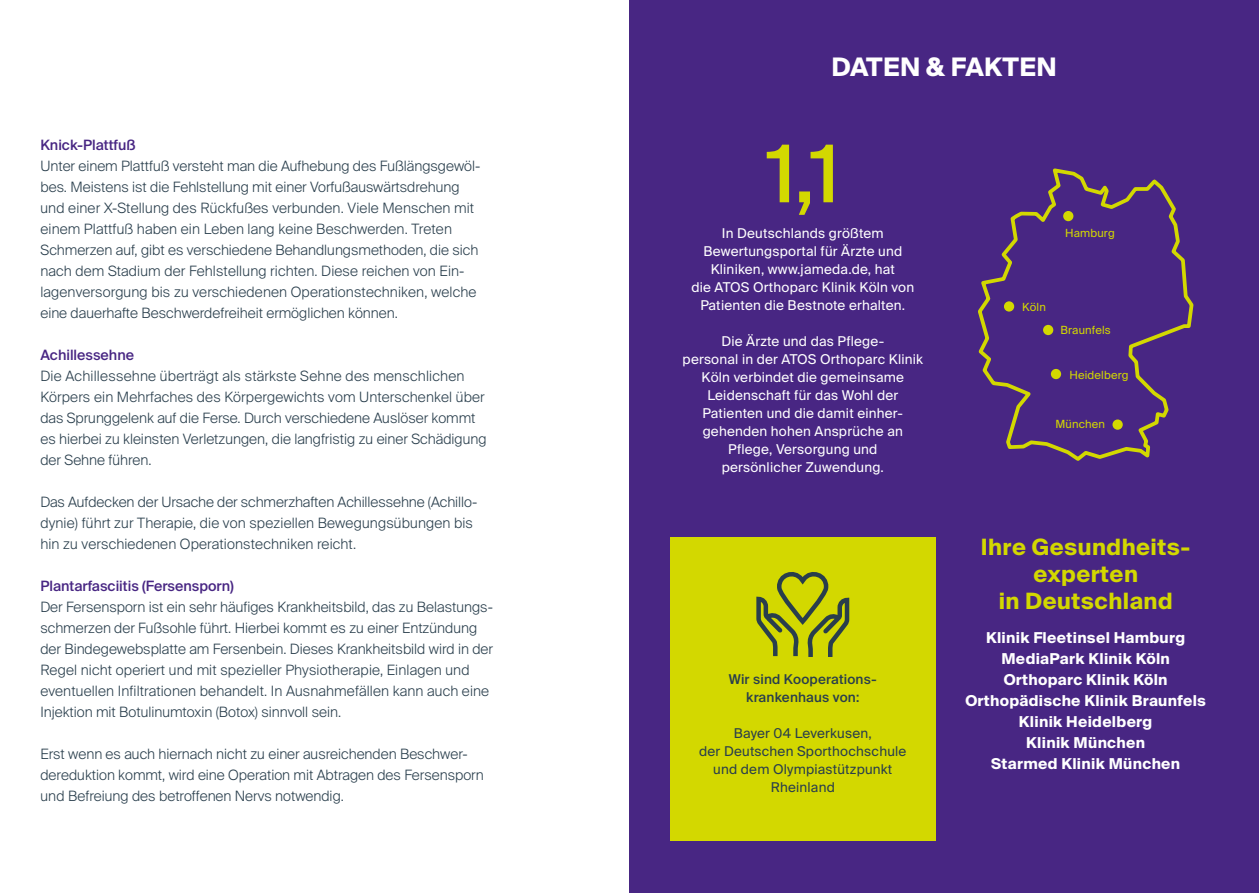
<style>
.page{position:relative;width:1259px;height:893px;background:#fff}
.page>*{position:absolute;margin:0;border:0;box-sizing:border-box;transform-origin:0 0}
.t1{font:500 79.5px "Suisse Intl";color:#d3d800}
.t2{font:700 25.5px "Suisse Intl";letter-spacing:.01em;color:#fff}
.t3{font:700 22.5px/27px "Suisse Intl";letter-spacing:.02em;color:#d3d800;text-align:center}
.t4{font:700 15px/21px "Suisse Intl";letter-spacing:.02em;color:#fff;text-align:center}
.t5{font:300 14.25px/21px "Suisse Intl";color:#293e4c}
.t6{font:500 14.25px "Suisse Intl";color:#482683}
.t7{font:13.5px/18px "Suisse Intl";letter-spacing:.015em;color:#fff;text-align:center}
.t8{font:13.5px/18px "Suisse Intl";letter-spacing:.015em;color:#293e4c;text-align:center}
.t9{font:500 13.5px/18px "Suisse Intl";letter-spacing:.015em;color:#293e4c;text-align:center}
.t10{font:11.25px "Suisse Intl";letter-spacing:.015em;color:#d3d800}
</style>
<div class="page">
<div style="left:629px;top:0;width:630px;height:893px;background:#482683"></div>
<div style="left:670px;top:537px;width:265px;height:304px;background:#d3d800"></div>
<svg style="left:756px;top:572px;width:94px;height:85px"></svg>
<svg style="left:978px;top:168px;width:216px;height:293px"></svg>
<p class="t6" style="left:40px;top:137px;width:97px">Knick-Plattfuß</p>
<p class="t5" style="left:40px;top:155px;width:441px">Unter einem Plattfuß versteht man die Aufhebung des Fußlängsgewöl&shy;bes. Meistens ist die Fehlstellung mit einer Vorfußauswärtsdrehung und einer X-Stellung des Rückfußes verbunden. Viele Menschen mit einem Plattfuß haben ein Leben lang keine Beschwerden. Treten Schmerzen auf, gibt es verschiedene Behandlungsmethoden, die sich nach dem Stadium der Fehlstellung richten. Diese reichen von Ein&shy;lagenversorgung bis zu verschiedenen Operationstechniken, welche eine dauerhafte Beschwerdefreiheit ermöglichen können.</p>
<p class="t6" style="left:40px;top:347px;width:95px">Achillessehne</p>
<p class="t5" style="left:40px;top:365px;width:448px">Die Achillessehne überträgt als stärkste Sehne des menschlichen Körpers ein Mehrfaches des Körpergewichts vom Unterschenkel über das Sprunggelenk auf die Ferse. Durch verschiedene Auslöser kommt es hierbei zu kleinsten Verletzungen, die langfristig zu einer Schädigung der Sehne führen.</p>
<p class="t5" style="left:40px;top:491px;width:438px">Das Aufdecken der Ursache der schmerzhaften Achillessehne (Achillo&shy;dynie) führt zur Therapie, die von speziellen Bewegungsübungen bis hin zu verschiedenen Operationstechniken reicht.</p>
<p class="t6" style="left:40px;top:578px;width:195px">Plantarfasciitis (Fersensporn)</p>
<p class="t5" style="left:40px;top:596px;width:454px">Der Fersensporn ist ein sehr häufiges Krankheitsbild, das zu Belastungs&shy;schmerzen der Fußsohle führt. Hierbei kommt es zu einer Entzündung der Bindegewebsplatte am Fersenbein. Dieses Krankheitsbild wird in der Regel nicht operiert und mit spezieller Physiotherapie, Einlagen und eventuellen Infiltrationen behandelt. In Ausnahmefällen kann auch eine Injektion mit Botulinumtoxin (Botox) sinnvoll sein.</p>
<p class="t5" style="left:40px;top:743px;width:445px">Erst wenn es auch hiernach nicht zu einer ausreichenden Beschwer&shy;dereduktion kommt, wird eine Operation mit Abtragen des Fersensporn und Befreiung des betroffenen Nervs notwendig.</p>
<h2 class="t2" style="left:831px;top:53px;width:227px">DATEN &amp; FAKTEN</h2>
<h1 class="t1" style="left:766px;top:128px;width:74px">1,1</h1>
<p class="t7" style="left:691px;top:225px;width:224px">In Deutschlands größtem<br>Bewertungsportal für Ärzte und<br>Kliniken, www.jameda.de, hat<br>die ATOS Orthoparc Klinik Köln von<br>Patienten die Bestnote erhalten.</p>
<p class="t7" style="left:682px;top:333px;width:242px">Die Ärzte und das Pflege-<br>personal in der ATOS Orthoparc Klinik<br>Köln verbindet die gemeinsame<br>Leidenschaft für das Wohl der<br>Patienten und die damit einher&shy;gehenden hohen Ansprüche an<br>Pflege, Versorgung und<br>persönlicher Zuwendung.</p>
<p class="t9" style="left:728px;top:670px;width:150px">Wir sind Kooperations&shy;krankenhaus von:</p>
<p class="t8" style="left:699px;top:724px;width:209px">Bayer 04 Leverkusen,<br>der Deutschen Sporthochschule und dem Olympiastützpunkt<br>Rheinland</p>
<p class="t10" style="left:1065px;top:227px;width:51px">Hamburg</p>
<p class="t10" style="left:1022px;top:300px;width:25px">Köln</p>
<p class="t10" style="left:1060px;top:324px;width:52px">Braunfels</p>
<p class="t10" style="left:1069px;top:369px;width:61px">Heidelberg</p>
<p class="t10" style="left:1055px;top:417px;width:51px">München</p>
<h3 class="t3" style="left:981px;top:534px;width:211px">Ihre Gesundheits&shy;experten<br>in Deutschland</h3>
<p class="t4" style="left:965px;top:628px;width:242px">Klinik Fleetinsel Hamburg<br>MediaPark Klinik Köln<br>Orthoparc Klinik Köln<br>Orthopädische Klinik Braunfels<br>Klinik Heidelberg<br>Klinik München<br>Starmed Klinik München</p>
</div>
